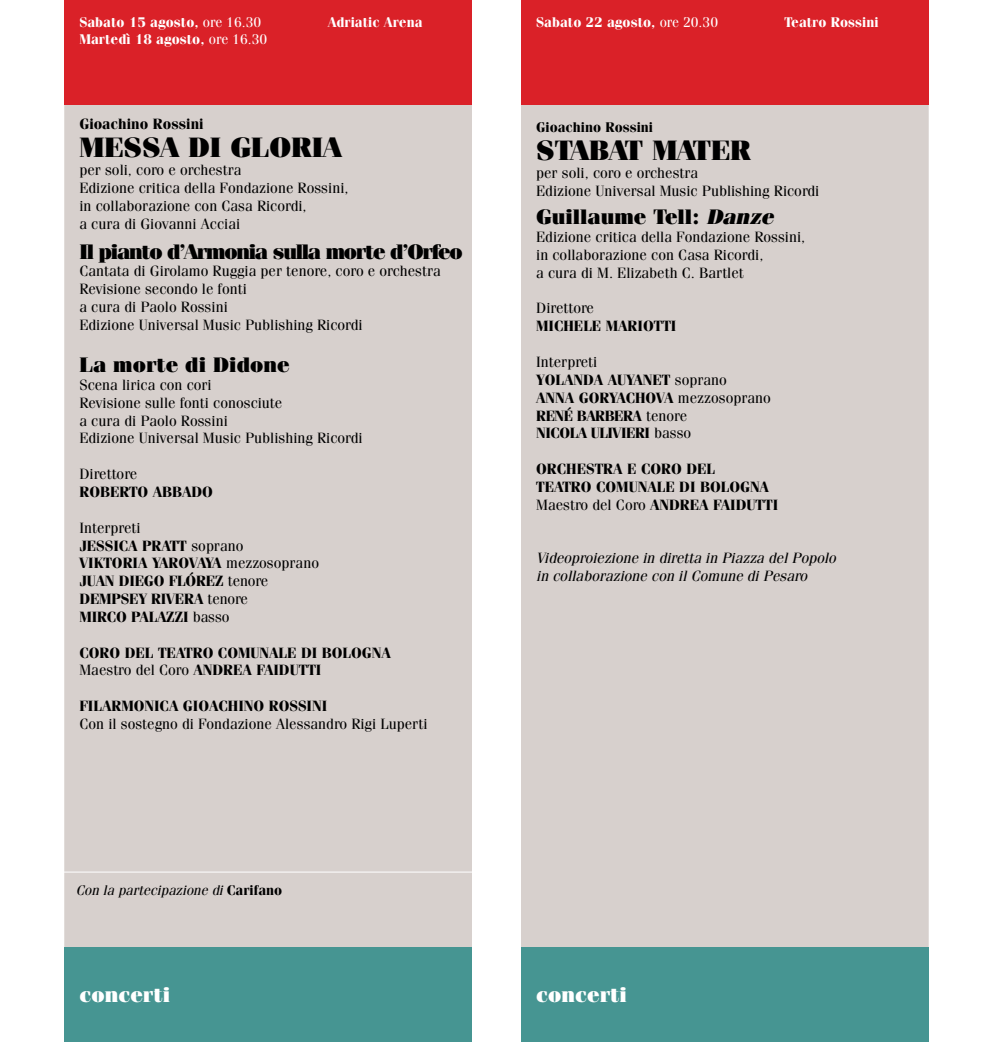
<style>
.page{position:relative;width:993px;height:1042px;background:#fff}
.page>*{position:absolute;margin:0;border:0;box-sizing:border-box;transform-origin:0 0}
.t1{font:900 28px "Fenice";color:#000}
.t2{font:900 21px "Fenice";letter-spacing:-.06em;color:#000}
.t3{font:900 21px "Fenice";color:#000}
.t4{font:900 21px "Fenice";color:#fff}
.t5{font:14.88px/17.8px "Fenice";color:#000}
.t6{font:700 14.88px/17.8px "Fenice";color:#000}
.t7{font:700 14.88px/17.8px "Fenice";letter-spacing:-.03em;color:#000}
.t8{font:italic 14.88px/17.8px "Fenice";color:#000}
.t9{font:700 14px "Fenice";color:#fff}
.t10{font:italic 14px "Fenice";color:#000}
.t11{font:700 14px "Fenice";color:#000}
.s1{font-weight:400}
.s2{font-weight:700;font-style:normal}
.s3{font-style:italic}
</style>
<div class="page">
<div style="left:65px;top:0;width:406px;height:962px;background:#d7d0cd"></div>
<div style="left:521px;top:0;width:406px;height:962px;background:#d7d0cd"></div>
<div style="left:521px;top:0;width:407px;height:104px;background:#da2128"></div>
<div style="left:64px;top:0;width:407px;height:104px;background:#da2128"></div>
<div style="left:521px;top:947px;width:407px;height:95px;background:#469592"></div>
<div style="left:64px;top:947px;width:407px;height:95px;background:#469592"></div>
<hr style="left:55px;top:871px;width:426px;height:1px;background:#fff">
<p class="t9" style="left:79px;top:14px;width:183px">Sabato 15 agosto, <span class="s1">ore 16.30</span></p>
<p class="t9" style="left:327px;top:14px;width:96px">Adriatic Arena</p>
<p class="t9" style="left:79px;top:31px;width:189px">Martedì 18 agosto, <span class="s1">ore 16.30</span></p>
<p class="t6" style="left:79px;top:115px;width:126px">Gioachino Rossini</p>
<h1 class="t1" style="left:79px;top:130px;width:263px">MESSA DI GLORIA</h1>
<p class="t5" style="left:79px;top:161px;width:270px">per soli, coro e orchestra<br>Edizione critica della Fondazione Rossini, in collaborazione con Casa Ricordi,<br>a cura di Giovanni Acciai</p>
<h2 class="t2" style="left:79px;top:238px;width:384px">Il pianto d’Armonia sulla morte d’Orfeo</h2>
<p class="t5" style="left:79px;top:262px;width:363px">Cantata di Girolamo Ruggia per tenore, coro e orchestra Revisione secondo le fonti<br>a cura di Paolo Rossini<br>Edizione Universal Music Publishing Ricordi</p>
<h2 class="t3" style="left:79px;top:352px;width:212px">La morte di Didone</h2>
<p class="t5" style="left:79px;top:375px;width:284px">Scena lirica con cori<br>Revisione sulle fonti conosciute<br>a cura di Paolo Rossini<br>Edizione Universal Music Publishing Ricordi</p>
<p class="t5" style="left:79px;top:465px;width:59px">Direttore</p>
<p class="t6" style="left:79px;top:482px;width:135px">ROBERTO ABBADO</p>
<p class="t6" style="left:79px;top:518px;width:241px"><span class="s1">Interpreti<br></span>JESSICA PRATT <span class="s1">soprano<br></span>VIKTORIA YAROVAYA <span class="s1">mezzosoprano<br></span>JUAN DIEGO FLÓREZ <span class="s1">tenore<br></span>DEMPSEY RIVERA <span class="s1">tenore<br></span>MIRCO PALAZZI <span class="s1">basso</span></p>
<p class="t6" style="left:79px;top:643px;width:313px">CORO DEL TEATRO COMUNALE DI BOLOGNA<br><span class="s1">Maestro del Coro</span> ANDREA FAIDUTTI</p>
<p class="t6" style="left:79px;top:697px;width:249px">FILARMONICA GIOACHINO ROSSINI</p>
<p class="t5" style="left:79px;top:715px;width:349px">Con il sostegno di Fondazione Alessandro Rigi Luperti</p>
<p class="t10" style="left:76px;top:881px;width:208px">Con la partecipazione di <span class="s2">Carifano</span></p>
<p class="t9" style="left:536px;top:14px;width:183px">Sabato 22 agosto, <span class="s1">ore 20.30</span></p>
<p class="t9" style="left:784px;top:14px;width:95px">Teatro Rossini</p>
<p class="t11" style="left:536px;top:119px;width:118px">Gioachino Rossini</p>
<h1 class="t1" style="left:536px;top:133px;width:216px">STABAT MATER</h1>
<p class="t5" style="left:536px;top:164px;width:284px">per soli, coro e orchestra<br>Edizione Universal Music Publishing Ricordi</p>
<h2 class="t3" style="left:536px;top:204px;width:238px">Guillaume Tell: <span class="s3">Danze</span></h2>
<p class="t5" style="left:536px;top:228px;width:270px">Edizione critica della Fondazione Rossini, in collaborazione con Casa Ricordi,<br>a cura di M. Elizabeth C. Bartlet</p>
<p class="t5" style="left:536px;top:299px;width:59px">Direttore</p>
<p class="t6" style="left:536px;top:317px;width:142px">MICHELE MARIOTTI</p>
<p class="t7" style="left:536px;top:353px;width:236px"><span class="s1">Interpreti<br></span>YOLANDA AUYANET <span class="s1">soprano<br></span>ANNA GORYACHOVA <span class="s1">mezzosoprano<br></span>RENÉ BARBERA <span class="s1">tenore<br></span>NICOLA ULIVIERI <span class="s1">basso</span></p>
<p class="t6" style="left:536px;top:460px;width:243px">ORCHESTRA E CORO DEL<br>TEATRO COMUNALE DI BOLOGNA<br><span class="s1">Maestro del Coro</span> ANDREA FAIDUTTI</p>
<p class="t8" style="left:536px;top:549px;width:301px">Videoproiezione in diretta in Piazza del Popolo in collaborazione con il Comune di Pesaro</p>
<h2 class="t4" style="left:79px;top:982px;width:92px">concerti</h2>
<h2 class="t4" style="left:536px;top:982px;width:92px">concerti</h2>
</div>
